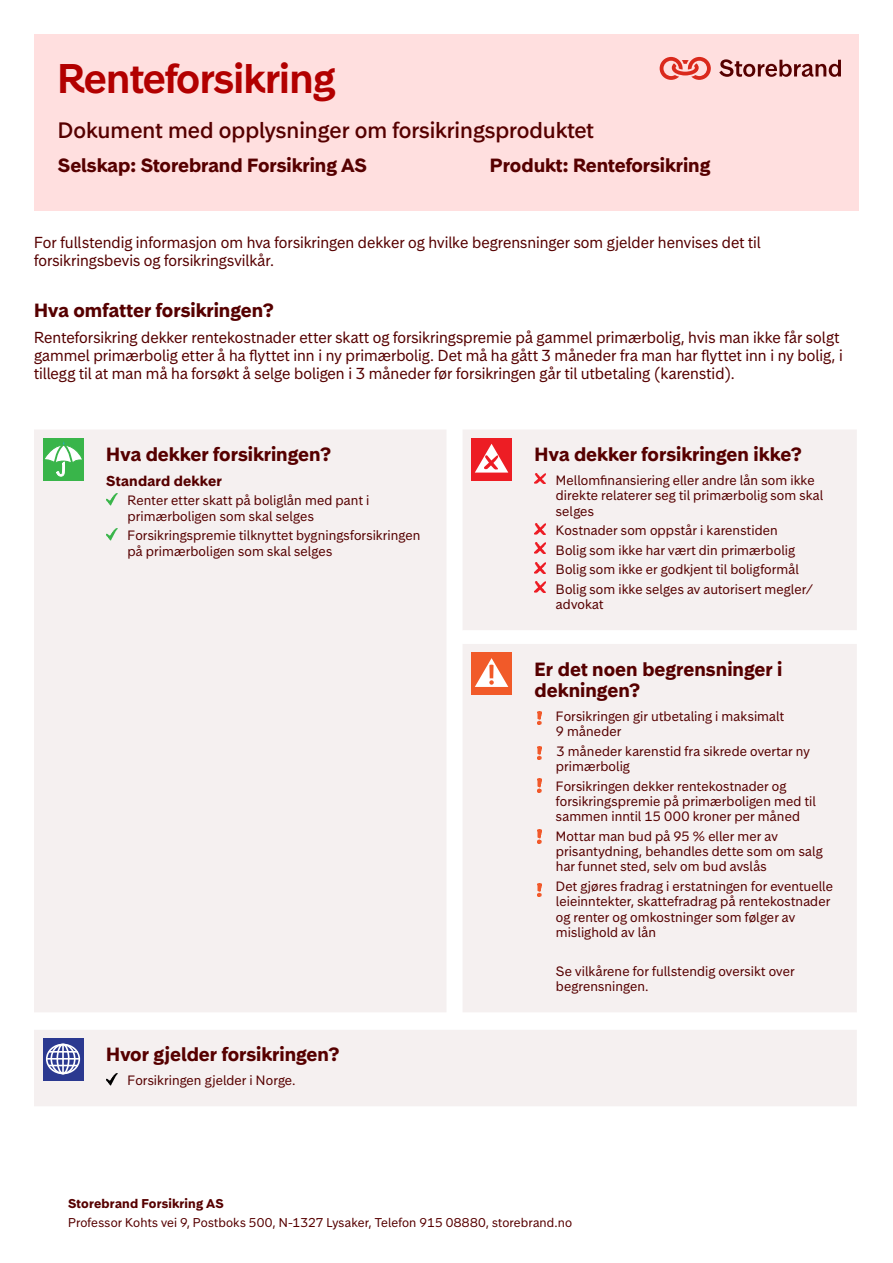
<style>
.page{position:relative;width:893px;height:1263px;background:#fff}
.page>*{position:absolute;margin:0;border:0;box-sizing:border-box;transform-origin:0 0}
.Form_title{font:600 39px "Storebrand Display";color:#b20000}
.Form_sub_title{font:500 21px "Storebrand Text";color:#560000}
.Covered_subheading{font:700 18px/21.6px "Storebrand Text";color:#560000}
.Company_Product_header{font:700 18px "Storebrand Text";color:#560000}
.Form_intro{font:15px/18px "Storebrand Text";color:#560000}
.Covered_subhead2{font:700 13.5px "Storebrand Text";letter-spacing:.015em;color:#560000}
.Covered_text_bullets{font:12.75px/15.3px "Storebrand Text";letter-spacing:.01em;color:#560000}
.t1{font:12px "Storebrand Text";letter-spacing:.015em;color:#560000}
.t2{font:700 12px "Storebrand Text";letter-spacing:.015em;color:#560000}
</style>
<div class="page">
<div style="left:34px;top:34px;width:825px;height:176px;background:#ffdfdf"></div>
<div style="left:34px;top:430px;width:823px;height:676px;background:#f5f0f0"></div>
<svg style="left:34px;top:630px;width:823px;height:399px;fill:#f5f0f0"></svg>
<div style="left:43px;top:438px;width:41px;height:43px;background:#39b54a"></div>
<svg style="left:45px;top:441px;width:37px;height:35px"></svg>
<svg style="left:106px;top:493px;width:11px;height:12px"></svg>
<svg style="left:106px;top:528px;width:11px;height:12px"></svg>
<div style="left:471px;top:438px;width:41px;height:43px;background:#ed1d24"></div>
<svg style="left:475px;top:444px;width:33px;height:29px"></svg>
<svg style="left:535px;top:473px;width:10px;height:11px"></svg>
<svg style="left:535px;top:523px;width:10px;height:11px"></svg>
<svg style="left:535px;top:543px;width:10px;height:11px"></svg>
<svg style="left:535px;top:562px;width:10px;height:11px"></svg>
<svg style="left:535px;top:582px;width:10px;height:11px"></svg>
<div style="left:471px;top:652px;width:41px;height:43px;background:#f15a29"></div>
<svg style="left:475px;top:658px;width:33px;height:29px"></svg>
<svg style="left:538px;top:711px;width:3px;height:13px"></svg>
<svg style="left:538px;top:746px;width:3px;height:13px"></svg>
<svg style="left:538px;top:779px;width:3px;height:13px"></svg>
<svg style="left:538px;top:830px;width:3px;height:13px"></svg>
<svg style="left:538px;top:884px;width:3px;height:13px"></svg>
<svg style="left:43px;top:1038px;width:41px;height:43px"></svg>
<div style="left:46px;top:1044px;width:34px;height:30px;border:2px solid #fff;border-radius:50%"></div>
<div style="left:50px;top:1044px;width:26px;height:30px;border:2px solid #fff;border-radius:50%"></div>
<div style="left:57px;top:1044px;width:13px;height:30px;border:2px solid #fff;border-radius:50%"></div>
<hr style="left:62px;top:1044px;width:2px;height:30px;background:#fff">
<svg style="left:49px;top:1051px;width:29px;height:1px"></svg>
<svg style="left:49px;top:1065px;width:29px;height:1px"></svg>
<hr style="left:47px;top:1058px;width:32px;height:1px;background:#fff">
<svg style="left:106px;top:1073px;width:11px;height:12px"></svg>
<svg style="left:719px;top:59px;width:122px;height:18px"></svg>
<svg style="left:660px;top:57px;width:51px;height:23px"></svg>
<h1 class="Form_title" style="left:58px;top:53px;width:279px">Renteforsikring</h1>
<h2 class="Form_sub_title" style="left:58px;top:116px;width:538px">Dokument med opplysninger om forsikringsproduktet</h2>
<h3 class="Company_Product_header" style="left:58px;top:153px;width:311px">Selskap: Storebrand Forsikring AS</h3>
<h3 class="Company_Product_header" style="left:490px;top:153px;width:222px">Produkt: Renteforsikring</h3>
<p class="Form_intro" style="left:34px;top:233px;width:728px">For fullstendig informasjon om hva forsikringen dekker og hvilke begrensninger som gjelder henvises det til forsikringsbevis og forsikringsvilkår.</p>
<h3 class="Covered_subheading" style="left:34px;top:299px;width:241px">Hva omfatter forsikringen?</h3>
<p class="Form_intro" style="left:34px;top:329px;width:810px">Renteforsikring dekker rentekostnader etter skatt og forsikringspremie på gammel primærbolig, hvis man ikke får solgt gammel primærbolig etter å ha flyttet inn i ny primærbolig. Det må ha gått 3 måneder fra man har flyttet inn i ny bolig, i tillegg til at man må ha forsøkt å selge boligen i 3 måneder før forsikringen går til utbetaling (karenstid).</p>
<h3 class="Covered_subheading" style="left:106px;top:443px;width:226px">Hva dekker forsikringen?</h3>
<p class="Covered_subhead2" style="left:106px;top:472px;width:117px">Standard dekker</p>
<p class="Covered_text_bullets" style="left:128px;top:493px;width:243px">Renter etter skatt på boliglån med pant i primærboligen som skal selges</p>
<p class="Covered_text_bullets" style="left:128px;top:528px;width:294px">Forsikringspremie tilknyttet bygningsforsikringen på primærboligen som skal selges</p>
<h3 class="Covered_subheading" style="left:106px;top:1043px;width:235px">Hvor gjelder forsikringen?</h3>
<p class="Covered_text_bullets" style="left:128px;top:1072px;width:170px">Forsikringen gjelder i Norge.</p>
<h3 class="Covered_subheading" style="left:535px;top:443px;width:269px">Hva dekker forsikringen ikke?</h3>
<p class="Covered_text_bullets" style="left:556px;top:472px;width:269px">Mellomfinansiering eller andre lån som ikke direkte relaterer seg til primærbolig som skal selges</p>
<p class="Covered_text_bullets" style="left:556px;top:523px;width:223px">Kostnader som oppstår i karenstiden</p>
<p class="Covered_text_bullets" style="left:556px;top:542px;width:241px">Bolig som ikke har vært din primærbolig</p>
<p class="Covered_text_bullets" style="left:556px;top:562px;width:244px">Bolig som ikke er godkjent til boligformål</p>
<p class="Covered_text_bullets" style="left:556px;top:581px;width:259px">Bolig som ikke selges av autorisert megler/ advokat</p>
<h3 class="Covered_subheading" style="left:535px;top:658px;width:249px">Er det noen begrensninger i dekningen?</h3>
<p class="Covered_text_bullets" style="left:556px;top:708px;width:230px">Forsikringen gir utbetaling i maksimalt<br>9 måneder</p>
<p class="Covered_text_bullets" style="left:556px;top:743px;width:256px">3 måneder karenstid fra sikrede overtar ny primærbolig</p>
<p class="Covered_text_bullets" style="left:556px;top:778px;width:261px">Forsikringen dekker rentekostnader og forsikringspremie på primærboligen med til sammen inntil 15 000 kroner per måned</p>
<p class="Covered_text_bullets" style="left:556px;top:828px;width:268px">Mottar man bud på 95 % eller mer av prisantydning, behandles dette som om salg har funnet sted, selv om bud avslås</p>
<p class="Covered_text_bullets" style="left:556px;top:878px;width:279px">Det gjøres fradrag i erstatningen for eventuelle leieinntekter, skattefradrag på rentekostnader og renter og omkostninger som følger av mislighold av lån</p>
<p class="Covered_text_bullets" style="left:556px;top:963px;width:240px">Se vilkårene for fullstendig oversikt over begrensningen.</p>
<p class="t2" style="left:68px;top:1195px;width:157px">Storebrand Forsikring AS</p>
<p class="t1" style="left:68px;top:1214px;width:506px">Professor Kohts vei 9, Postboks 500, N-1327 Lysaker, Telefon 915 08880, storebrand.no</p>
</div>
